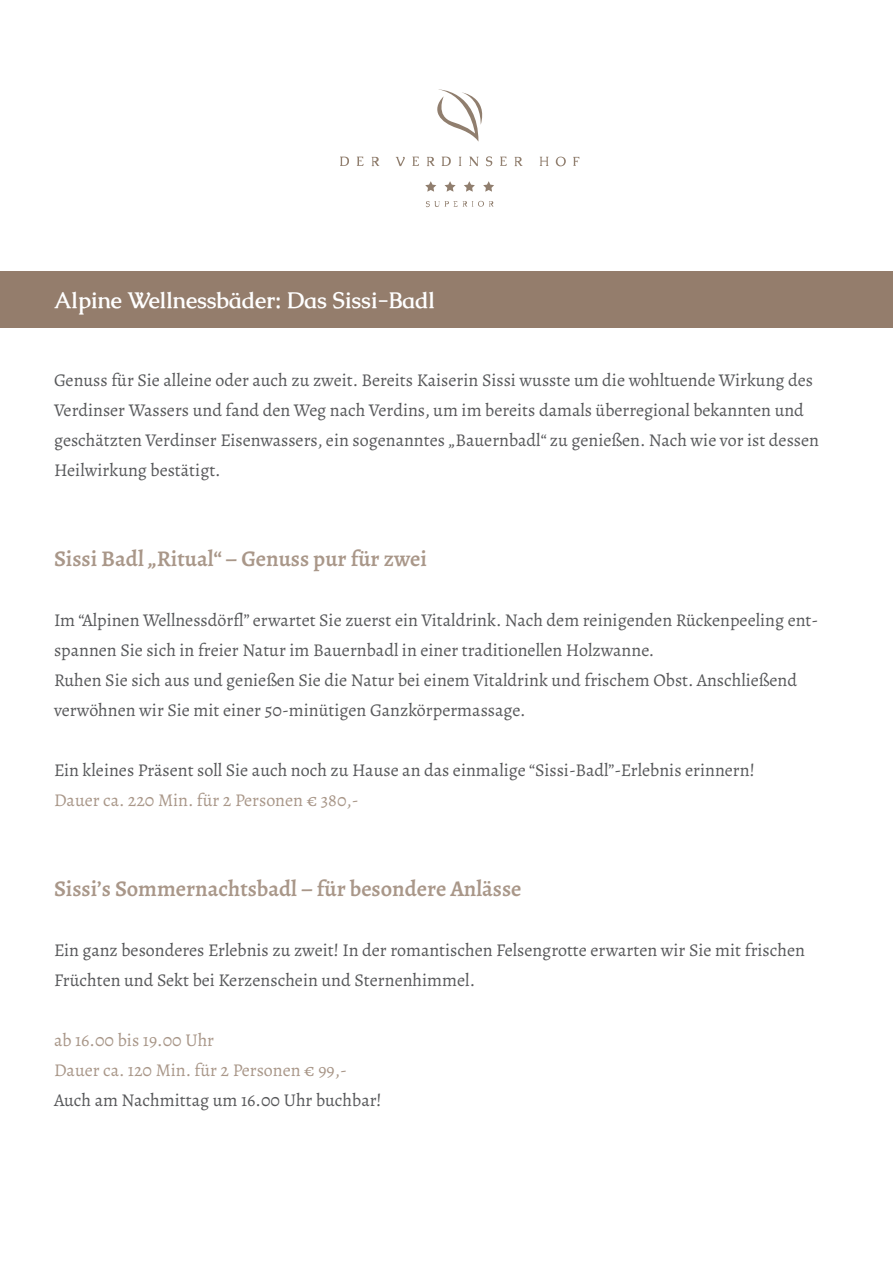
<style>
.page{position:relative;width:893px;height:1263px;background:#fff}
.page>*{position:absolute;margin:0;border:0;box-sizing:border-box;transform-origin:0 0}
.t1{font:600 22.5px "Alegreya";color:#a99789}
.t2{font:700 22.5px "Caudex";color:#fff}
.t3{font:18px/30px "Alegreya";color:#57585a}
.t4{font:18px "Alegreya";color:#a99789}
</style>
<div class="page">
<svg style="left:437px;top:89px;width:46px;height:53px"></svg>
<svg style="left:340px;top:157px;width:9px;height:9px"></svg>
<svg style="left:357px;top:157px;width:7px;height:9px"></svg>
<svg style="left:372px;top:157px;width:7px;height:9px"></svg>
<svg style="left:396px;top:157px;width:9px;height:9px"></svg>
<svg style="left:412px;top:157px;width:7px;height:9px"></svg>
<svg style="left:427px;top:157px;width:8px;height:9px"></svg>
<svg style="left:442px;top:157px;width:9px;height:9px"></svg>
<svg style="left:459px;top:157px;width:2px;height:9px"></svg>
<svg style="left:469px;top:157px;width:10px;height:9px"></svg>
<svg style="left:486px;top:156px;width:6px;height:10px"></svg>
<svg style="left:500px;top:157px;width:7px;height:9px"></svg>
<svg style="left:514px;top:157px;width:9px;height:9px"></svg>
<svg style="left:540px;top:157px;width:8px;height:9px"></svg>
<svg style="left:556px;top:157px;width:10px;height:9px"></svg>
<svg style="left:573px;top:157px;width:6px;height:9px"></svg>
<svg style="left:426px;top:201px;width:68px;height:6px"></svg>
<svg style="left:425px;top:181px;width:11px;height:11px"></svg>
<svg style="left:444px;top:181px;width:12px;height:11px"></svg>
<svg style="left:464px;top:181px;width:11px;height:11px"></svg>
<svg style="left:483px;top:181px;width:11px;height:11px"></svg>
<div style="left:0;top:271px;width:893px;height:57px;background:#947d6c"></div>
<p class="t2" style="left:54px;top:285px;width:383px">Alpine Wellnessbäder: Das Sissi-Badl</p>
<p class="t3" style="left:54px;top:365px;width:767px">Genuss für Sie alleine oder auch zu zweit. Bereits Kaiserin Sissi wusste um die wohltuende Wirkung des Verdinser Wassers und fand den Weg nach Verdins, um im bereits damals überregional bekannten und geschätzten Verdinser Eisenwassers, ein sogenanntes „Bauernbadl“ zu genießen. Nach wie vor ist dessen Heilwirkung bestätigt.</p>
<p class="t1" style="left:54px;top:544px;width:374px">Sissi Badl „Ritual“ – Genuss pur für zwei</p>
<p class="t3" style="left:54px;top:605px;width:766px">Im “Alpinen Wellnessdörfl” erwartet Sie zuerst ein Vitaldrink. Nach dem reinigenden Rückenpeeling ent&shy;spannen Sie sich in freier Natur im Bauernbadl in einer traditionellen Holzwanne.</p>
<p class="t3" style="left:54px;top:665px;width:745px">Ruhen Sie sich aus und genießen Sie die Natur bei einem Vitaldrink und frischem Obst. Anschließend verwöhnen wir Sie mit einer 50-minütigen Ganzkörpermassage.</p>
<p class="t3" style="left:54px;top:755px;width:702px">Ein kleines Präsent soll Sie auch noch zu Hause an das einmalige “Sissi-Badl”-Erlebnis erinnern!</p>
<p class="t4" style="left:54px;top:788px;width:306px">Dauer ca. 220 Min. für 2 Personen € 380,-</p>
<p class="t1" style="left:54px;top:874px;width:469px">Sissi’s Sommernachtsbadl – für besondere Anlässe</p>
<p class="t3" style="left:54px;top:935px;width:752px">Ein ganz besonderes Erlebnis zu zweit! In der romantischen Felsengrotte erwarten wir Sie mit frischen<br>Früchten und Sekt bei Kerzenschein und Sternenhimmel.</p>
<p class="t4" style="left:54px;top:1028px;width:162px">ab 16.00 bis 19.00 Uhr</p>
<p class="t4" style="left:54px;top:1058px;width:294px">Dauer ca. 120 Min. für 2 Personen € 99,-</p>
<p class="t3" style="left:54px;top:1085px;width:329px">Auch am Nachmittag um 16.00 Uhr buchbar!</p>
</div>
